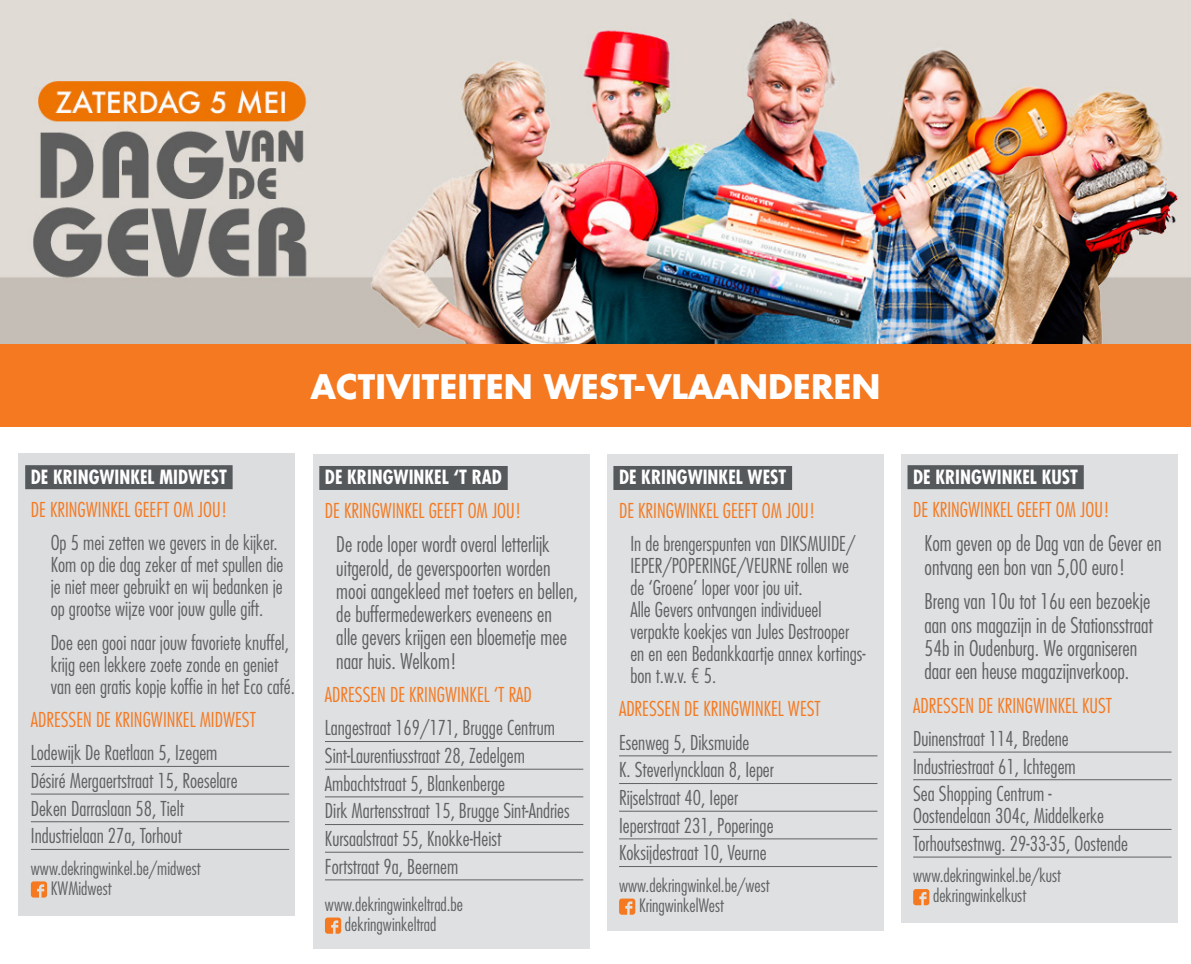
<style>
.page{position:relative;width:1191px;height:964px;background:#fff}
.page>*{position:absolute;margin:0;border:0;box-sizing:border-box;transform-origin:0 0}
.t1{font:700 33px "Futura Std";color:#fff}
.t2{font:33px "Futura Std";color:#fff}
.t3{font:300 condensed 21.2px/23.2px "Futura Std";color:#606162}
.t4{font:300 condensed 20px/27.6px "Futura Std";color:#606162}
.t5{font:300 condensed 20px "Futura Std";color:#f47921}
.t6{font:700 condensed 19px "Futura Std";color:#fff}
.t7{font:300 condensed 18px/20px "Futura Std";color:#606162}
</style>
<div class="page">
<img style="left:0;top:0;width:1191px;height:344px">
<div style="left:313px;top:454px;width:276px;height:494px;background:#dee0e1"></div>
<div style="left:319px;top:466px;width:189px;height:24px;background:#55595c"></div>
<hr style="left:325px;top:741px;width:258px;height:1px;background:#606162">
<hr style="left:325px;top:769px;width:258px;height:1px;background:#606162">
<hr style="left:325px;top:796px;width:258px;height:1px;background:#606162">
<hr style="left:325px;top:824px;width:258px;height:1px;background:#606162">
<hr style="left:325px;top:852px;width:258px;height:1px;background:#606162">
<hr style="left:325px;top:879px;width:258px;height:1px;background:#606162">
<svg style="left:325px;top:917px;width:16px;height:17px"></svg>
<div style="left:901px;top:454px;width:276px;height:468px;background:#dee0e1"></div>
<div style="left:907px;top:465px;width:176px;height:24px;background:#55595c"></div>
<hr style="left:913px;top:752px;width:258px;height:1px;background:#606162">
<hr style="left:913px;top:779px;width:258px;height:1px;background:#606162">
<hr style="left:913px;top:829px;width:258px;height:1px;background:#606162">
<hr style="left:913px;top:857px;width:258px;height:1px;background:#606162">
<svg style="left:913px;top:889px;width:16px;height:16px"></svg>
<div style="left:607px;top:454px;width:276px;height:477px;background:#dee0e1"></div>
<div style="left:613px;top:466px;width:179px;height:24px;background:#55595c"></div>
<hr style="left:619px;top:755px;width:258px;height:1px;background:#606162">
<hr style="left:619px;top:783px;width:258px;height:1px;background:#606162">
<hr style="left:619px;top:811px;width:258px;height:1px;background:#606162">
<hr style="left:619px;top:838px;width:258px;height:1px;background:#606162">
<hr style="left:619px;top:866px;width:258px;height:1px;background:#606162">
<svg style="left:619px;top:898px;width:16px;height:17px"></svg>
<div style="left:19px;top:454px;width:276px;height:462px;background:#dcdddf"></div>
<div style="left:25px;top:465px;width:208px;height:24px;background:#55595c"></div>
<hr style="left:31px;top:766px;width:258px;height:1px;background:#606162">
<hr style="left:31px;top:794px;width:258px;height:1px;background:#606162">
<hr style="left:31px;top:821px;width:258px;height:1px;background:#606162">
<hr style="left:31px;top:849px;width:258px;height:1px;background:#606162">
<svg style="left:31px;top:881px;width:16px;height:17px"></svg>
<div style="left:0;top:344px;width:1191px;height:83px;background:#f47921"></div>
<h1 class="t2" style="left:352px;top:366px;width:489px">ACTIVITEITEN VLAAMS-BRABANT</h1>
<h1 class="t1" style="left:310px;top:365px;width:571px">ACTIV TEITEN WEST-VLAANDEREN</h1>
<p class="t6" style="left:31px;top:465px;width:197px">DE KRINGWINKEL MIDWEST</p>
<p class="t5" style="left:31px;top:498px;width:198px">DE KRINGWINKEL GEEFT OM JOU!</p>
<p class="t4" style="left:51px;top:532px;width:234px;line-height:22px">Op 5 mei zetten we gevers in de kijker.<br>Kom op die dag zeker af met spullen die je niet meer gebruikt en wij bedanken je op grootse wijze voor jouw gulle gift.</p>
<p class="t4" style="left:51px;top:631px;width:246px;line-height:22px">Doe een gooi naar jouw favoriete knuffel, krijg een lekkere zoete zonde en geniet van een gratis kopje koffie in het Eco café.</p>
<p class="t5" style="left:31px;top:708px;width:226px">ADRESSEN DE KRINGWINKEL MIDWEST</p>
<p class="t4" style="left:31px;top:739px;width:208px">Lodewijk De Raetlaan 5, Izegem<br>Désiré Mergaertstraat 15, Roeselare<br>Deken Darraslaan 58, Tielt<br>Industrielaan 27a, Torhout</p>
<p class="t7" style="left:51px;top:858px;width:151px;text-indent:-20px">www.dekringwinkel.be/midwest<br>KWMidwest</p>
<p class="t6" style="left:325px;top:465px;width:179px">DE KRINGWINKEL ‘T RAD</p>
<p class="t5" style="left:325px;top:498px;width:198px">DE KRINGWINKEL GEEFT OM JOU!</p>
<p class="t3" style="left:336px;top:533px;width:243px">De rode loper wordt overal letterlijk uitgerold, de geverspoorten worden mooi aangekleed met toeters en bellen, de buffermedewerkers eveneens en alle gevers krijgen een bloemetje mee naar huis. Welkom!</p>
<p class="t5" style="left:325px;top:683px;width:208px">ADRESSEN DE KRINGWINKEL ‘T RAD</p>
<p class="t4" style="left:325px;top:714px;width:246px">Langestraat 169/171, Brugge Centrum Sint-Laurentiusstraat 28, Zedelgem Ambachtstraat 5, Blankenberge<br>Dirk Martensstraat 15, Brugge Sint-Andries Kursaalstraat 55, Knokke-Heist<br>Fortstraat 9a, Beernem</p>
<p class="t7" style="left:325px;top:894px;width:140px;text-align:center">www.dekringwinkeltrad.be dekringwinkeltrad</p>
<p class="t6" style="left:619px;top:465px;width:169px">DE KRINGWINKEL WEST</p>
<p class="t5" style="left:619px;top:498px;width:198px">DE KRINGWINKEL GEEFT OM JOU!</p>
<p class="t4" style="left:630px;top:533px;width:237px;line-height:22px">In de brengerspunten van DIKSMUIDE/ IEPER/POPERINGE/VEURNE rollen we de ‘Groene’ loper voor jou uit.<br>Alle Gevers ontvangen individueel verpakte koekjes van Jules Destrooper en en een Bedankkaartje annex kortings&shy;bon t.w.v. € 5.</p>
<p class="t5" style="left:619px;top:697px;width:203px">ADRESSEN DE KRINGWINKEL WEST</p>
<p class="t4" style="left:619px;top:728px;width:156px">Esenweg 5, Diksmuide<br>K. Steverlyncklaan 8, Ieper<br>Rijselstraat 40, Ieper<br>Ieperstraat 231, Poperinge<br>Koksijdestraat 10, Veurne</p>
<p class="t7" style="left:639px;top:875px;width:132px;text-indent:-20px">www.dekringwinkel.be/west<br>KringwinkelWest</p>
<p class="t6" style="left:913px;top:465px;width:166px">DE KRINGWINKEL KUST</p>
<p class="t5" style="left:913px;top:498px;width:198px">DE KRINGWINKEL GEEFT OM JOU!</p>
<p class="t3" style="left:924px;top:532px;width:238px">Kom geven op de Dag van de Gever en ontvang een bon van 5,00 euro!</p>
<p class="t3" style="left:924px;top:590px;width:230px">Breng van 10u tot 16u een bezoekje aan ons magazijn in de Stationsstraat 54b in Oudenburg. We organiseren daar een heuse magazijnverkoop.</p>
<p class="t5" style="left:913px;top:693px;width:200px">ADRESSEN DE KRINGWINKEL KUST</p>
<p class="t4" style="left:913px;top:725px;width:164px">Duinenstraat 114, Bredene<br>Industriestraat 61, Ichtegem<br>Sea Shopping Centrum -</p>
<p class="t4" style="left:913px;top:802px;width:216px">Oostendelaan 304c, Middelkerke<br>Torhoutsestnwg. 29-33-35, Oostende</p>
<p class="t7" style="left:933px;top:866px;width:129px;text-indent:-20px">www.dekringwinkel.be/kust dekringwinkelkust</p>
</div>
